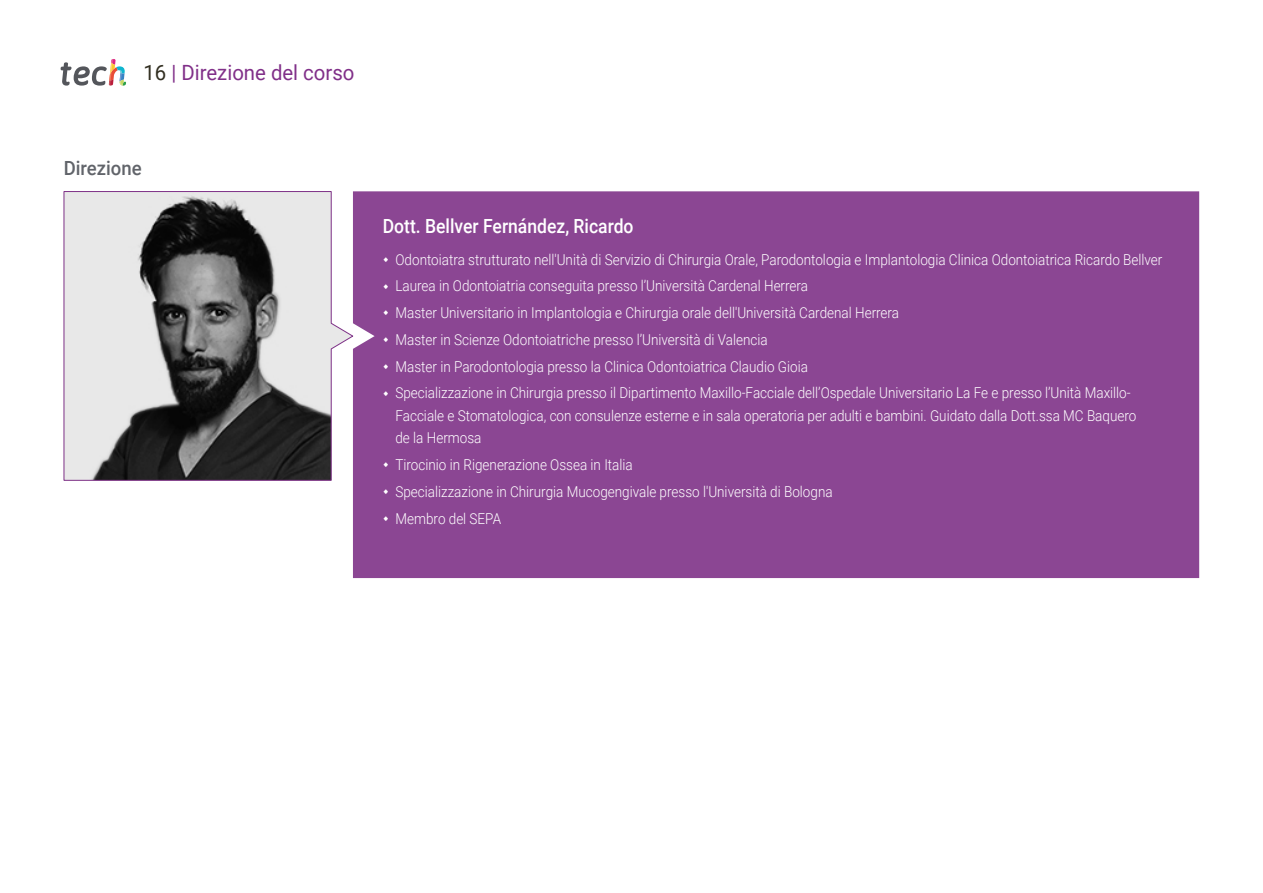
<style>
.page{position:relative;width:1263px;height:893px;background:#fff}
.page>*{position:absolute;margin:0;border:0;box-sizing:border-box;transform-origin:0 0}
.t1{font:21px "Roboto";color:#813089}
.t2{font:500 19.5px "Roboto";color:#fff;scale:.9 1}
.t3{font:500 19.5px "Roboto";color:#61646a;scale:.95 1}
.t4{font:300 15px/26.7px "Roboto";color:#fff;scale:.9 1}
.s1{color:#312e20}
</style>
<div class="page">
<svg style="left:61px;top:59px;width:65px;height:27px"></svg>
<div style="left:353px;top:191px;width:846px;height:387px;background:#8b4693"></div>
<svg style="left:64px;top:191px;width:289px;height:290px;background:#979697"></svg>
<svg style="left:384px;top:257px;width:4px;height:5px"></svg>
<svg style="left:384px;top:284px;width:4px;height:5px"></svg>
<svg style="left:384px;top:310px;width:4px;height:5px"></svg>
<svg style="left:384px;top:337px;width:4px;height:5px"></svg>
<svg style="left:384px;top:364px;width:4px;height:5px"></svg>
<svg style="left:384px;top:391px;width:4px;height:5px"></svg>
<svg style="left:384px;top:462px;width:4px;height:5px"></svg>
<svg style="left:384px;top:489px;width:4px;height:5px"></svg>
<svg style="left:384px;top:516px;width:4px;height:5px"></svg>
<h1 class="t1" style="left:144px;top:57px;width:213px"><span class="s1">16</span> | Direzione del corso</h1>
<h2 class="t3" style="left:64px;top:154px;width:84px">Direzione</h2>
<h2 class="t2" style="left:383px;top:212px;width:280px">Dott. Bellver Fernández, Ricardo</h2>
<p class="t4" style="left:395px;top:245px;width:854px">Odontoiatra strutturato nell'Unità di Servizio di Chirurgia Orale, Parodontologia e Implantologia Clinica Odontoiatrica Ricardo Bellver Laurea in Odontoiatria conseguita presso l’Università Cardenal Herrera<br>Master Universitario in Implantologia e Chirurgia orale dell'Università Cardenal Herrera<br>Master in Scienze Odontoiatriche presso l’Università di Valencia<br>Master in Parodontologia presso la Clinica Odontoiatrica Claudio Gioia<br>Specializzazione in Chirurgia presso il Dipartimento Maxillo-Facciale dell’Ospedale Universitario La Fe e presso l’Unità Maxillo-</p>
<p class="t4" style="left:395px;top:404px;width:825px;line-height:22.5px">Facciale e Stomatologica, con consulenze esterne e in sala operatoria per adulti e bambini. Guidato dalla Dott.ssa MC Baquero de la Hermosa</p>
<p class="t4" style="left:395px;top:451px;width:487px">Tirocinio in Rigenerazione Ossea in Italia<br>Specializzazione in Chirurgia Mucogengivale presso l'Università di Bologna<br>Membro del SEPA</p>
</div>
